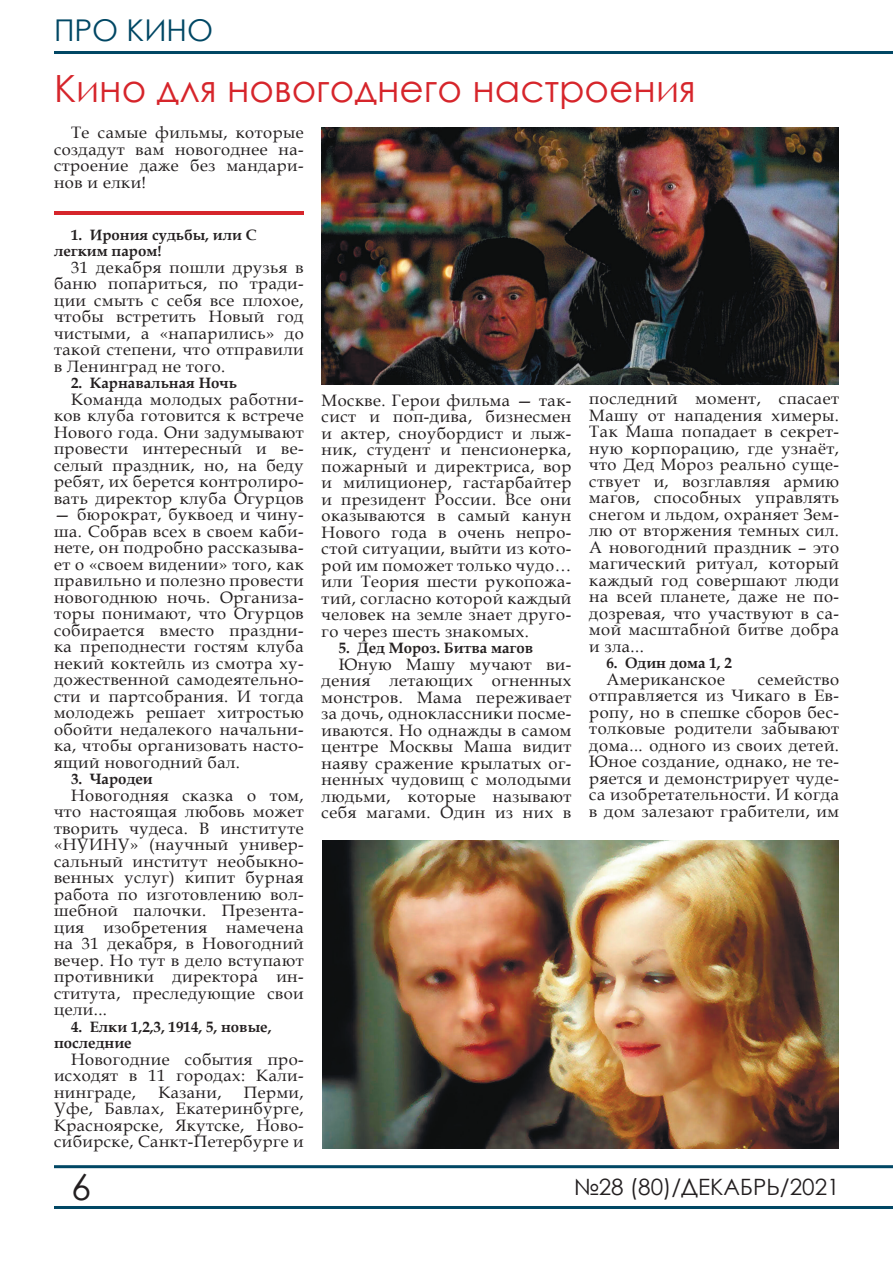
<style>
.page{position:relative;width:893px;height:1263px;background:#fff}
.page>*{position:absolute;margin:0;border:0;box-sizing:border-box;transform-origin:0 0}
.t1{font:37.5px "Century Gothic";color:#d6252b}
.t2{font:36px "Century Gothic";color:#231f20}
.t3{font:30px "Century Gothic";color:#014764}
.t4{font:22.5px "Century Gothic";color:#231f20}
.t5{font:16.5px/16.5px "Book Antiqua";letter-spacing:.03em;color:#231f20;text-align:justify}
.t6{font:700 15px/16.5px "Book Antiqua";color:#231f20}
</style>
<div class="page">
<hr style="left:54px;top:1165px;width:839px;height:3px;background:#014764">
<hr style="left:54px;top:1206px;width:839px;height:3px;background:#014764">
<hr style="left:54px;top:51px;width:839px;height:3px;background:#014764">
<hr style="left:54px;top:212px;width:250px;height:3px;background:#d6252b">
<img style="left:322px;top:128px;width:517px;height:257px">
<img style="left:323px;top:840px;width:516px;height:308px">
<h3 class="t3" style="left:54px;top:9px;width:161px">ПРО КИНО</h3>
<h1 class="t1" style="left:54px;top:62px;width:643px">Кино для новогоднего настроения</h1>
<p class="t5" style="left:54px;top:124px;width:251px;text-indent:17px">Те самые фильмы, которые создадут вам новогоднее на&shy;строение даже без мандари&shy;нов и елки!</p>
<p class="t6" style="left:54px;top:226px;width:204px;text-indent:17px">1. Ирония судьбы, или С легким паром!</p>
<p class="t5" style="left:54px;top:258px;width:251px;text-indent:17px">31 декабря пошли друзья в баню попариться, по тради&shy;ции смыть с себя все плохое, чтобы встретить Новый год чистыми, а «напарились» до такой степени, что отправили в Ленинград не того.</p>
<p class="t6" style="left:71px;top:375px;width:167px">2. Карнавальная Ночь</p>
<p class="t5" style="left:54px;top:390px;width:251px;text-indent:17px">Команда молодых работни&shy;ков клуба готовится к встрече Нового года. Они задумывают провести интересный и ве&shy;селый праздник, но, на беду ребят, их берется контролиро&shy;вать директор клуба Огурцов</p>
<p class="t5" style="left:54px;top:506px;width:251px">— бюрократ, буквоед и чину&shy;ша. Собрав всех в своем каби&shy;нете, он подробно рассказыва&shy;ет о «своем видении» того, как правильно и полезно провести новогоднюю ночь. Организа&shy;торы понимают, что Огурцов собирается вместо праздни&shy;ка преподнести гостям клуба некий коктейль из смотра ху&shy;дожественной самодеятельно&shy;сти и партсобрания. И тогда молодежь решает хитростью обойти недалекого начальни&shy;ка, чтобы организовать насто&shy;ящий новогодний бал.</p>
<p class="t6" style="left:71px;top:771px;width:83px">3. Чародеи</p>
<p class="t5" style="left:54px;top:786px;width:251px;text-indent:17px">Новогодняя сказка о том, что настоящая любовь может творить чудеса. В институте «НУИНУ» (научный универ&shy;сальный институт необыкно&shy;венных услуг) кипит бурная работа по изготовлению вол&shy;шебной палочки. Презента&shy;ция изобретения намечена на 31 декабря, в Новогодний вечер. Но тут в дело вступают противники директора ин&shy;ститута, преследующие свои цели...</p>
<p class="t6" style="left:54px;top:1018px;width:219px;text-indent:17px">4. Елки 1,2,3, 1914, 5, новые, последние</p>
<p class="t5" style="left:54px;top:1050px;width:251px;text-indent:17px">Новогодние события про&shy;исходят в 11 городах: Кали&shy;нинграде,</p>
<p class="t5" style="left:54px;top:1083px;width:251px;text-indent:190px">Перми, Уфе, Бавлах, Екатеринбурге, Красноярске, Якутске, Ново&shy;сибирске, Санкт-Петербурге и</p>
<p class="t5" style="left:158px;top:1083px;width:65px">Казани,</p>
<p class="t5" style="left:322px;top:391px;width:251px">Москве. Герои фильма — так&shy;сист и поп-дива, бизнесмен и актер, сноубордист и лыж&shy;ник, студент и пенсионерка, пожарный и директриса, вор и милиционер, гастарбайтер и президент России. Все они оказываются в самый канун Нового года в очень непро&shy;стой ситуации, выйти из кото&shy;рой им поможет только чудо… или Теория шести рукопожа&shy;тий, согласно которой каждый человек на земле знает друго&shy;го через шесть знакомых.</p>
<p class="t6" style="left:339px;top:640px;width:196px">5. Дед Мороз. Битва магов</p>
<p class="t5" style="left:322px;top:655px;width:251px;text-indent:17px">Юную Машу мучают ви&shy;дения летающих огненных монстров. Мама переживает за дочь, одноклассники посме&shy;иваются. Но однажды в самом центре Москвы Маша видит наяву сражение крылатых ог&shy;ненных чудовищ с молодыми людьми, которые называют себя магами. Один из них в</p>
<p class="t5" style="left:589px;top:390px;width:251px">последний момент, спасает Машу от нападения химеры.<br>Так Маша попадает в секрет&shy;ную корпорацию, где узнаёт, что Дед Мороз реально суще&shy;ствует и, возглавляя армию магов, способных управлять снегом и льдом, охраняет Зем&shy;лю от вторжения темных сил.<br>А новогодний праздник – это магический ритуал, который каждый год совершают люди на всей планете, даже не по&shy;дозревая, что участвуют в са&shy;мой масштабной битве добра и зла...</p>
<p class="t6" style="left:606px;top:655px;width:127px">6. Один дома 1, 2</p>
<p class="t5" style="left:606px;top:670px;width:120px">Американское</p>
<p class="t5" style="left:589px;top:670px;width:251px;text-indent:168px">семейство отправляется из Чикаго в Ев&shy;ропу, но в спешке сборов бес&shy;толковые родители забывают дома... одного из своих детей.<br>Юное создание, однако, не те&shy;ряется и демонстрирует чуде&shy;са изобретательности. И когда в дом залезают грабители, им</p>
<h2 class="t2" style="left:71px;top:1162px;width:21px">6</h2>
<h3 class="t4" style="left:574px;top:1171px;width:267px">№28 (80)/ДЕКАБРЬ/2021</h3>
</div>
